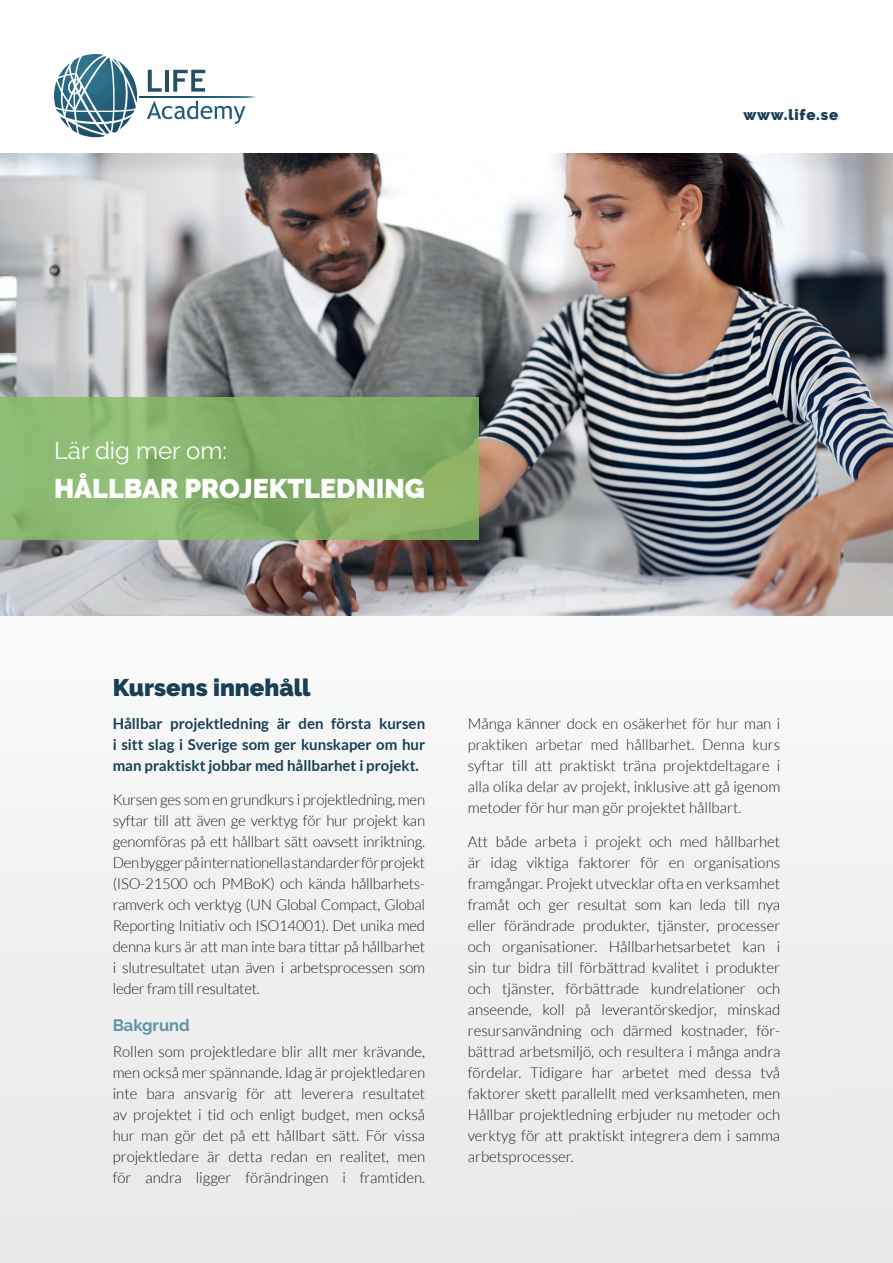
<style>
.page{position:relative;width:893px;height:1263px;background:#fff}
.page>*{position:absolute;margin:0;border:0;box-sizing:border-box;transform-origin:0 0}
.t1{font:900 27px "Raleway";color:#fff}
.t2{font:900 24px "Raleway";color:#183f54}
.t3{font:24px "Raleway";color:#fff}
.t4{font:700 16.5px "Raleway";color:#5f94a6}
.t5{font:300 15px/21px "Lato";color:#231f20;text-align:justify}
.t6{font:700 15px/21px "Lato";color:#183f54;text-align:justify}
.t7{font:900 15px "Raleway";letter-spacing:.05em;color:#183f54}
</style>
<div class="page">
<div style="left:0;top:615px;width:893px;height:648px;background:#eff1f0"></div>
<img style="left:0;top:154px;width:893px;height:461px">
<svg style="left:71px;top:54px;width:55px;height:57px"></svg>
<svg style="left:147px;top:101px;width:98px;height:23px"></svg>
<svg style="left:148px;top:70px;width:14px;height:22px"></svg>
<hr style="left:165px;top:70px;width:4px;height:22px;background:#244f67">
<svg style="left:173px;top:70px;width:32px;height:22px"></svg>
<svg style="left:139px;top:96px;width:117px;height:2px"></svg>
<svg style="left:0;top:398px;width:478px;height:142px;background:#87b36c"></svg>
<p class="t7" style="left:743px;top:106px;width:96px">www.life.se</p>
<p class="t3" style="left:54px;top:436px;width:175px">Lär dig mer om:</p>
<p class="t1" style="left:54px;top:473px;width:372px">HÅLLBAR PROJEKTLEDNING</p>
<p class="t2" style="left:113px;top:673px;width:200px">Kursens innehåll</p>
<p class="t6" style="left:113px;top:713px;width:314px">Hållbar projektledning är den första kursen i sitt slag i Sverige som ger kunskaper om hur man praktiskt jobbar med hållbarhet i projekt.</p>
<p class="t5" style="left:113px;top:789px;width:314px">Kursen ges som en grundkurs i projektledning, men syftar till att även ge verktyg för hur projekt kan genomföras på ett hållbart sätt oavsett inriktning.<br>Den bygger på internationella standarder för projekt (ISO-21500 och PMBoK) och kända hållbarhets&shy;ramverk och verktyg (UN Global Compact, Global Reporting Initiativ och ISO14001). Det unika med denna kurs är att man inte bara tittar på hållbarhet i slutresultatet utan även i arbetsprocessen som leder fram till resultatet.</p>
<p class="t4" style="left:113px;top:1016px;width:79px">Bakgrund</p>
<p class="t5" style="left:113px;top:1041px;width:314px">Rollen som projektledare blir allt mer krävande, men också mer spännande. Idag är projektledaren inte bara ansvarig för att leverera resultatet av projektet i tid och enligt budget, men också hur man gör det på ett hållbart sätt. För vissa projektledare är detta redan en realitet, men för andra ligger förändringen i framtiden.</p>
<p class="t5" style="left:468px;top:713px;width:314px">Många känner dock en osäkerhet för hur man i praktiken arbetar med hållbarhet. Denna kurs syftar till att praktiskt träna projektdeltagare i alla olika delar av projekt, inklusive att gå igenom metoder för hur man gör projektet hållbart.</p>
<p class="t5" style="left:468px;top:831px;width:314px">Att både arbeta i projekt och med hållbarhet är idag viktiga faktorer för en organisations framgångar. Projekt utvecklar ofta en verksamhet framåt och ger resultat som kan leda till nya eller förändrade produkter, tjänster, processer och organisationer. Hållbarhetsarbetet kan i sin tur bidra till förbättrad kvalitet i produkter och tjänster, förbättrade kundrelationer och anseende, koll på leverantörskedjor, minskad resursanvändning och därmed kostnader, för&shy;bättrad arbetsmiljö, och resultera i många andra fördelar. Tidigare har arbetet med dessa två faktorer skett parallellt med verksamheten, men Hållbar projektledning erbjuder nu metoder och verktyg för att praktiskt integrera dem i samma arbetsprocesser.</p>
</div>
